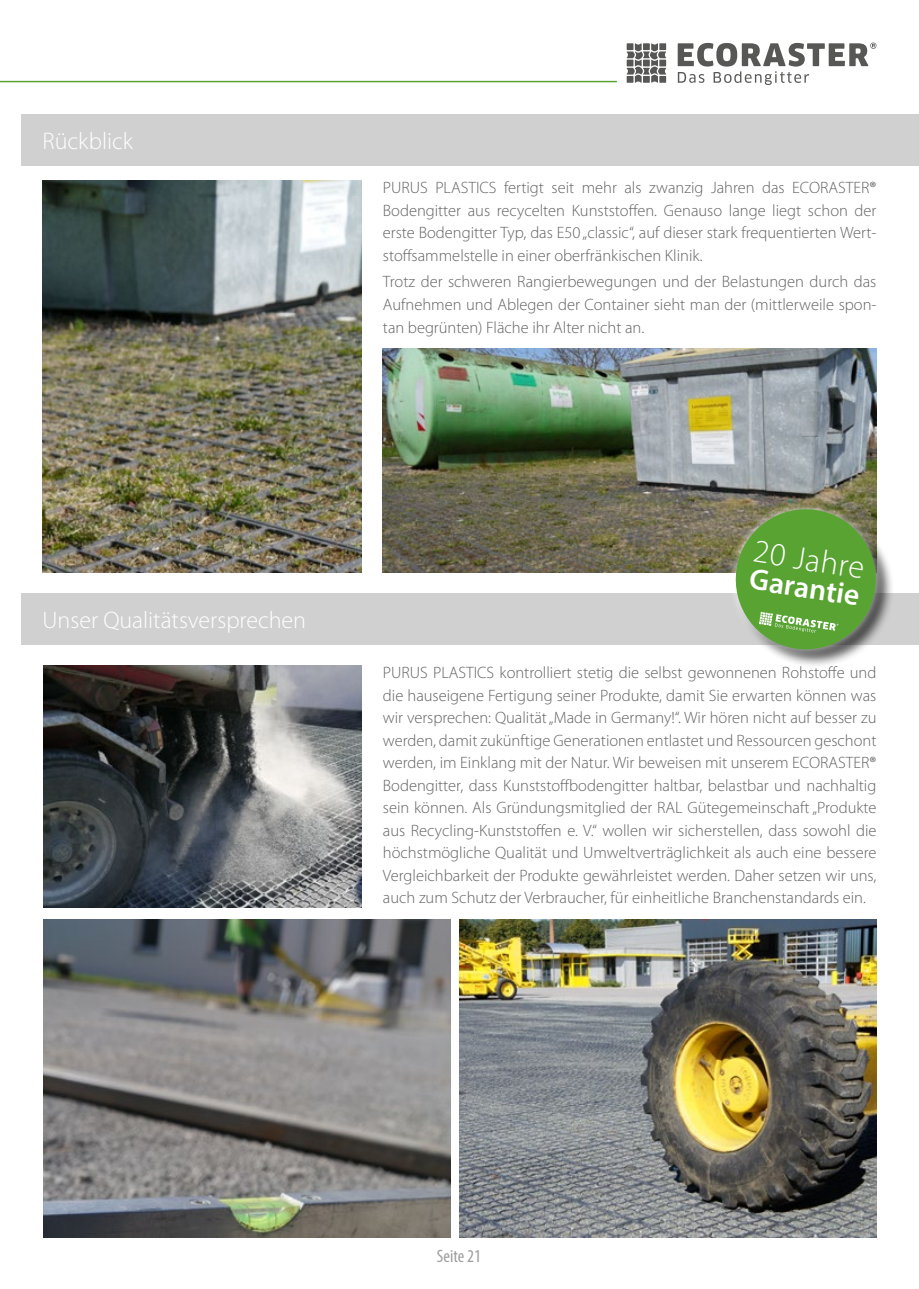
<style>
.page{position:relative;width:919px;height:1289px;background:#fff}
.page>*{position:absolute;margin:0;border:0;box-sizing:border-box;transform-origin:0 0}
.t1{font:300 32.55px "Myriad Pro";color:#fff}
.t2{font:600 29.7px "Myriad Pro";color:#fff}
.t3{font:300 24px "Myriad Pro";color:#fff}
.t4{font:condensed 18px "Myriad Pro";color:#9d9d9c}
.t5{font:300 16.5px/22.5px "Myriad Pro";color:#646363;text-align:justify}
.s1{font-weight:400}
</style>
<div class="page">
<img style="left:383px;top:348px;width:493px;height:224px">
<img style="left:43px;top:181px;width:318px;height:391px">
<div style="left:21px;top:115px;width:897px;height:51px;background:#d0d0d0"></div>
<img style="left:44px;top:665px;width:317px;height:242px">
<div style="left:21px;top:593px;width:897px;height:51px;background:#d0d0d0"></div>
<img style="left:44px;top:919px;width:407px;height:318px">
<img style="left:459px;top:919px;width:417px;height:318px">
<svg style="left:714px;top:488px;width:182px;height:178px"></svg>
<svg style="left:677px;top:43px;width:199px;height:42px"></svg>
<svg style="left:626px;top:43px;width:40px;height:40px"></svg>
<hr style="left:0;top:81px;width:617px;height:1px;background:#58a332">
<h3 class="t3" style="left:43px;top:128px;width:92px">Rückblick</h3>
<p class="t5" style="left:383px;top:177px;width:495px">PURUS PLASTICS fertigt seit mehr als zwanzig Jahren das ECORASTER<span class="s1">® </span>Bodengitter aus recycelten Kunststoffen. Genauso lange liegt schon der erste Bodengitter Typ, das E50 „classic“, auf dieser stark frequentierten Wert&shy;stoffsammelstelle in einer oberfränkischen Klinik.</p>
<p class="t5" style="left:383px;top:271px;width:495px">Trotz der schweren Rangierbewegungen und der Belastungen durch das Aufnehmen und Ablegen der Container sieht man der (mittlerweile spon&shy;tan begrünten) Fläche ihr Alter nicht an.</p>
<h3 class="t3" style="left:43px;top:606px;width:265px">Unser Qualitätsversprechen</h3>
<h1 class="t1" style="left:756px;top:533px;width:113px;rotate:9deg">20 Jahre</h1>
<h2 class="t2" style="left:752px;top:560px;width:112px;rotate:9deg">Garantie</h2>
<p class="t5" style="left:383px;top:661px;width:495px">PURUS PLASTICS kontrolliert stetig die selbst gewonnenen Rohstoffe und die hauseigene Fertigung seiner Produkte, damit Sie erwarten können was wir versprechen: Qualität „Made in Germany!“. Wir hören nicht auf besser zu werden, damit zukünftige Generationen entlastet und Ressourcen geschont werden, im Einklang mit der Natur. Wir beweisen mit unserem ECORASTER<span class="s1">® </span>Bodengitter, dass Kunststoffbodengitter haltbar, belastbar und nachhaltig sein können. Als Gründungsmitglied der RAL Gütegemeinschaft „Produkte aus Recycling-Kunststoffen e. V.“ wollen wir sicherstellen, dass sowohl die höchstmögliche Qualität und Umweltverträglichkeit als auch eine bessere Vergleichbarkeit der Produkte gewährleistet werden. Daher setzen wir uns, auch zum Schutz der Verbraucher, für einheitliche Branchenstandards ein.</p>
<p class="t4" style="left:437px;top:1245px;width:46px">Seite 21</p>
</div>
